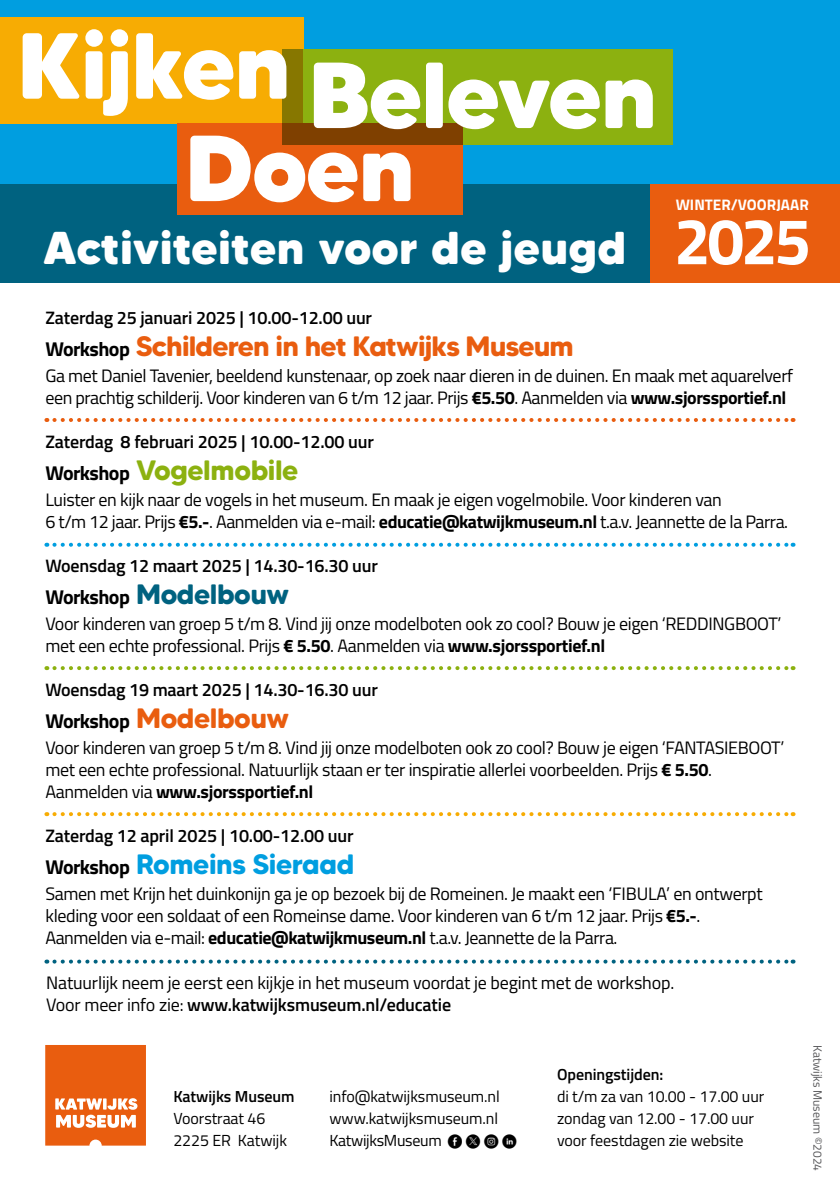
<style>
.page{position:relative;width:840px;height:1191px;background:#fff}
.page>*{position:absolute;margin:0;border:0;box-sizing:border-box;transform-origin:0 0}
.t1{font:800 93.6px/73px "MADE Tommy Soft";letter-spacing:-.01em;color:#fff}
.t2{font:800 46px "MADE Tommy Soft";letter-spacing:.01em;color:#fff}
.t3{font:700 28px "MADE Tommy Soft";letter-spacing:-.03em;color:#e95d0f}
.t4{font:700 28px "MADE Tommy Soft";letter-spacing:-.015em;color:#009ee0}
.t5{font:700 28px "MADE Tommy Soft";letter-spacing:-.015em;color:#8cb110}
.t6{font:700 28px "MADE Tommy Soft";letter-spacing:-.015em;color:#006280}
.t7{font:18px/22px "Titillium Web";letter-spacing:-.02em;color:#000}
.t8{font:600 18px "Titillium Web";letter-spacing:-.01em;color:#000}
.t9{font:16px/22px "Titillium Web";letter-spacing:-.005em;color:#000}
.t10{font:600 16px "Titillium Web";letter-spacing:-.005em;color:#000}
.t11{font:700 15.2px "Titillium Web";color:#fff}
.t12{font:12px "Titillium Web";letter-spacing:-.005em;color:#58585a}
.s1{font-family:"Titillium Web";font-weight:700;font-size:65.6px}
.s2{font-family:"Titillium Web";font-size:20px;color:#000}
.s3{font-weight:700}
.s4{font-weight:600}
.s5{font-family:"Social Media Circled";font-size:14px}
</style>
<div class="page">
<svg style="left:45px;top:1045px;width:101px;height:100px;background:#eb722f"></svg>
<div style="left:0;top:0;width:839px;height:184px;background:#009ee0"></div>
<div style="left:0;top:184px;width:839px;height:99px;background:#006280"></div>
<div style="left:650px;top:184px;width:189px;height:99px;background:#e95d0f"></div>
<svg style="left:54px;top:418px;width:739px;height:4px"></svg>
<svg style="left:54px;top:543px;width:739px;height:4px"></svg>
<svg style="left:54px;top:666px;width:739px;height:4px"></svg>
<svg style="left:54px;top:812px;width:739px;height:4px"></svg>
<svg style="left:54px;top:959px;width:739px;height:4px"></svg>
<div style="left:0;top:17px;width:303px;height:106px;background:#f7ac03"></div>
<div style="left:177px;top:123px;width:286px;height:92px;background:#e95d0f"></div>
<div style="left:282px;top:49px;width:390px;height:96px;background:#8cb110"></div>
<h1 class="t1" style="left:17px;top:28px;width:275px">Kijken</h1>
<h1 class="t1" style="left:185px;top:58px;width:473px;text-indent:123px">Beleven<br>Doen</h1>
<p class="t11" style="left:675px;top:193px;width:134px">WINTER/VOORJAAR</p>
<h2 class="t2" style="left:43px;top:218px;width:769px">Activiteiten voor de jeugd <span class="s1">2025</span></h2>
<p class="t8" style="left:45px;top:304px;width:328px">Zaterdag 25 januari 2025 | 10.00-12.00 uur</p>
<h3 class="t3" style="left:45px;top:328px;width:529px"><span class="s2">Workshop</span> Schilderen in het Katwijks Museum</h3>
<p class="t7" style="left:45px;top:364px;width:748px">Ga met Daniel Tavenier, beeldend kunstenaar, op zoek naar dieren in de duinen. En maak met aquarelverf een prachtig schilderij. Voor kinderen van 6 t/m 12 jaar. Prijs <span class="s3">€5.50</span>. Aanmelden via <span class="s3">www.sjorssportief.nl</span></p>
<p class="t8" style="left:45px;top:428px;width:330px">Zaterdag 8 februari 2025 | 10.00-12.00 uur</p>
<h3 class="t5" style="left:45px;top:452px;width:254px"><span class="s2">Workshop</span> Vogelmobile</h3>
<p class="t7" style="left:45px;top:488px;width:743px">Luister en kijk naar de vogels in het museum. En maak je eigen vogelmobile. Voor kinderen van<br>6 t/m 12 jaar. Prijs <span class="s3">€5.-</span>. Aanmelden via e-mail: <span class="s3">educatie@katwijkmuseum.nl</span> t.a.v. Jeannette de la Parra.</p>
<p class="t8" style="left:45px;top:552px;width:334px">Woensdag 12 maart 2025 | 14.30-16.30 uur</p>
<h3 class="t6" style="left:45px;top:576px;width:245px"><span class="s2">Workshop</span> Modelbouw</h3>
<p class="t7" style="left:45px;top:612px;width:737px">Voor kinderen van groep 5 t/m 8. Vind jij onze modelboten ook zo cool? Bouw je eigen ‘REDDINGBOOT’ met een echte professional. Prijs <span class="s3">€ 5.50</span>. Aanmelden via <span class="s3">www.sjorssportief.nl</span></p>
<p class="t8" style="left:45px;top:676px;width:334px">Woensdag 19 maart 2025 | 14.30-16.30 uur</p>
<h3 class="t3" style="left:45px;top:700px;width:245px"><span class="s2">Workshop</span> Modelbouw</h3>
<p class="t7" style="left:45px;top:736px;width:740px">Voor kinderen van groep 5 t/m 8. Vind jij onze modelboten ook zo cool? Bouw je eigen ‘FANTASIEBOOT’ met een echte professional. Natuurlijk staan er ter inspiratie allerlei voorbeelden. Prijs <span class="s3">€ 5.50</span>.<br>Aanmelden via <span class="s3">www.sjorssportief.nl</span></p>
<p class="t8" style="left:45px;top:822px;width:309px">Zaterdag 12 april 2025 | 10.00-12.00 uur</p>
<h3 class="t4" style="left:45px;top:846px;width:310px"><span class="s2">Workshop</span> Romeins Sieraad</h3>
<p class="t7" style="left:45px;top:882px;width:718px">Samen met Krijn het duinkonijn ga je op bezoek bij de Romeinen. Je maakt een ‘FIBULA’ en ontwerpt kleding voor een soldaat of een Romeinse dame. Voor kinderen van 6 t/m 12 jaar. Prijs <span class="s3">€5.-</span>.<br>Aanmelden via e-mail: <span class="s3">educatie@katwijkmuseum.nl</span> t.a.v. Jeannette de la Parra.</p>
<p class="t7" style="left:46px;top:971px;width:629px">Natuurlijk neem je eerst een kijkje in het museum voordat je begint met de workshop.<br>Voor meer info zie: <span class="s4">www.katwijksmuseum.nl/educatie</span></p>
<p class="t10" style="left:173px;top:1084px;width:123px">Katwijks Museum</p>
<p class="t9" style="left:173px;top:1106px;width:115px">Voorstraat 46<br>2225 ER Katwijk</p>
<p class="t9" style="left:329px;top:1084px;width:189px">info@katwijksmuseum.nl www.katwijksmuseum.nl<br>KatwijksMuseum <span class="s5">E D Q C</span></p>
<p class="t10" style="left:556px;top:1062px;width:108px">Openingstijden:</p>
<p class="t9" style="left:556px;top:1084px;width:209px">di t/m za van 10.00 - 17.00 uur zondag van 12.00 - 17.00 uur voor feestdagen zie website</p>
<p class="t12" style="left:825px;top:1045px;width:127px;rotate:90deg">Katwijks Museum ©2024</p>
</div>
